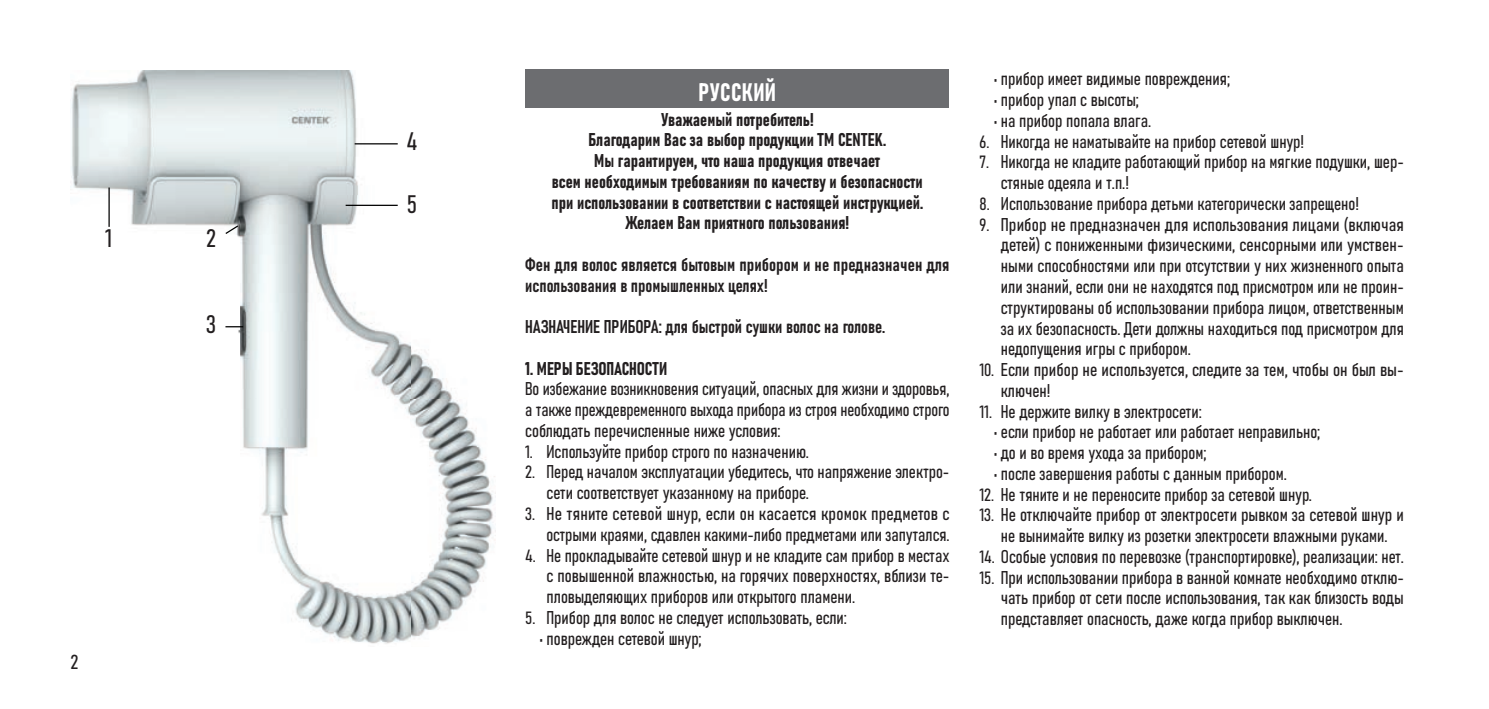
<style>
.page{position:relative;width:1489px;height:709px;background:#fff}
.page>*{position:absolute;margin:0;border:0;box-sizing:border-box;transform-origin:0 0}
.t1{font:25px "Bahnschrift";letter-spacing:.015em;color:#fff}
.t2{font:25px "Bahnschrift";color:#231f20}
.t3{font:20px "Bahnschrift";color:#231f20}
.t4{font:18.25px/20.8px "Bahnschrift";color:#231f20}
.s1{font-size:17.5px}
</style>
<div class="page">
<img style="left:71px;top:71px;width:424px;height:573px">
<div style="left:525px;top:70px;width:423px;height:38px;background:#6c6d70"></div>
<hr style="left:108px;top:187px;width:2px;height:40px;background:#000">
<svg style="left:224px;top:224px;width:15px;height:11px"></svg>
<hr style="left:354px;top:143px;width:44px;height:1px;background:#000">
<svg style="left:225px;top:326px;width:18px;height:1px"></svg>
<hr style="left:345px;top:205px;width:53px;height:1px;background:#000">
<h1 class="t2" style="left:105px;top:219px;width:8px">1</h1>
<h1 class="t2" style="left:206px;top:219px;width:11px">2</h1>
<h1 class="t2" style="left:206px;top:305px;width:11px">3</h1>
<p class="t3" style="left:71px;top:647px;width:10px">2</p>
<h1 class="t2" style="left:406px;top:122px;width:12px">4</h1>
<h1 class="t2" style="left:407px;top:185px;width:12px">5</h1>
<h1 class="t1" style="left:698px;top:73px;width:79px">РУССКИЙ</h1>
<p class="t4" style="left:551px;top:107px;width:373px;text-align:center">Уважаемый потребитель!<br>Благодарим Вас за выбор продукции ТМ CENTEK.<br>Мы гарантируем, что наша продукция отвечает<br>всем необходимым требованиям по качеству и безопасности при использовании в соответствии с настоящей инструкцией.<br>Желаем Вам приятного пользования!</p>
<p class="t4" style="left:525px;top:253px;width:426px">Фен для волос является бытовым прибором и не предназначен для использования в промышленных целях!</p>
<p class="t4" style="left:525px;top:315px;width:361px">НАЗНАЧЕНИЕ ПРИБОРА: для быстрой сушки волос на голове.</p>
<p class="t4" style="left:525px;top:356px;width:425px">1. МЕРЫ БЕЗОПАСНОСТИ<br>Во избежание возникновения ситуаций, опасных для жизни и здоровья, а также преждевременного выхода прибора из строя необходимо строго соблюдать перечисленные ниже условия:</p>
<p class="t4" style="left:525px;top:439px;width:285px"><span class="s1">1.</span> Используйте прибор строго по назначению.</p>
<p class="t4" style="left:546px;top:460px;width:404px;text-indent:-21px"><span class="s1">2.</span> Перед началом эксплуатации убедитесь, что напряжение электро&shy;сети соответствует указанному на приборе.</p>
<p class="t4" style="left:525px;top:502px;width:426px;text-align:right"><span class="s1">3.</span> Не тяните сетевой шнур, если он касается кромок предметов с острыми краями, сдавлен какими-либо предметами или запутался.</p>
<p class="t4" style="left:546px;top:543px;width:404px;text-align:justify;text-indent:-21px"><span class="s1">4.</span> Не прокладывайте сетевой шнур и не кладите сам прибор в местах с повышенной влажностью, на горячих поверхностях, вблизи те&shy;пловыделяющих приборов или открытого пламени.</p>
<p class="t4" style="left:525px;top:605px;width:323px"><span class="s1">5.</span> Прибор для волос не следует использовать, если:</p>
<p class="t4" style="left:539px;top:626px;width:164px"><span class="s1">•</span> поврежден сетевой шнур;</p>
<p class="t4" style="left:993px;top:67px;width:238px"><span class="s1">•</span> прибор имеет видимые повреждения;</p>
<p class="t4" style="left:993px;top:88px;width:146px"><span class="s1">•</span> прибор упал с высоты;</p>
<p class="t4" style="left:993px;top:109px;width:159px"><span class="s1">•</span> на прибор попала влага.</p>
<p class="t4" style="left:979px;top:130px;width:326px"><span class="s1">6.</span> Никогда не наматывайте на прибор сетевой шнур!</p>
<p class="t4" style="left:1000px;top:150px;width:404px;text-indent:-21px"><span class="s1">7.</span> Никогда не кладите работающий прибор на мягкие подушки, шер&shy;стяные одеяла и т.п.!</p>
<p class="t4" style="left:979px;top:192px;width:381px"><span class="s1">8.</span> Использование прибора детьми категорически запрещено!</p>
<p class="t4" style="left:1000px;top:213px;width:404px;text-align:justify;text-indent:-21px"><span class="s1">9.</span> Прибор не предназначен для использования лицами (включая детей) с пониженными физическими, сенсорными или умствен&shy;ными способностями или при отсутствии у них жизненного опыта или знаний, если они не находятся под присмотром или не проин&shy;структированы об использовании прибора лицом, ответственным за их безопасность. Дети должны находиться под присмотром для недопущения игры с прибором.</p>
<p class="t4" style="left:1000px;top:358px;width:404px;text-indent:-21px"><span class="s1">10.</span> Если прибор не используется, следите за тем, чтобы он был вы&shy;ключен!</p>
<p class="t4" style="left:979px;top:399px;width:224px"><span class="s1">11.</span> Не держите вилку в электросети:</p>
<p class="t4" style="left:993px;top:420px;width:328px"><span class="s1">•</span> если прибор не работает или работает неправильно;</p>
<p class="t4" style="left:993px;top:441px;width:214px"><span class="s1">•</span> до и во время ухода за прибором;</p>
<p class="t4" style="left:993px;top:462px;width:294px"><span class="s1">•</span> после завершения работы с данным прибором.</p>
<p class="t4" style="left:979px;top:482px;width:334px"><span class="s1">12.</span> Не тяните и не переносите прибор за сетевой шнур.</p>
<p class="t4" style="left:979px;top:503px;width:425px;text-align:center"><span class="s1">13.</span> Не отключайте прибор от электросети рывком за сетевой шнур и не вынимайте вилку из розетки электросети влажными руками.</p>
<p class="t4" style="left:979px;top:545px;width:426px"><span class="s1">14.</span> Особые условия по перевозке (транспортировке), реализации: нет.</p>
<p class="t4" style="left:1000px;top:565px;width:404px;text-align:justify;text-indent:-21px"><span class="s1">15.</span> При использовании прибора в ванной комнате необходимо отклю&shy;чать прибор от сети после использования, так как близость воды представляет опасность, даже когда прибор выключен.</p>
</div>
